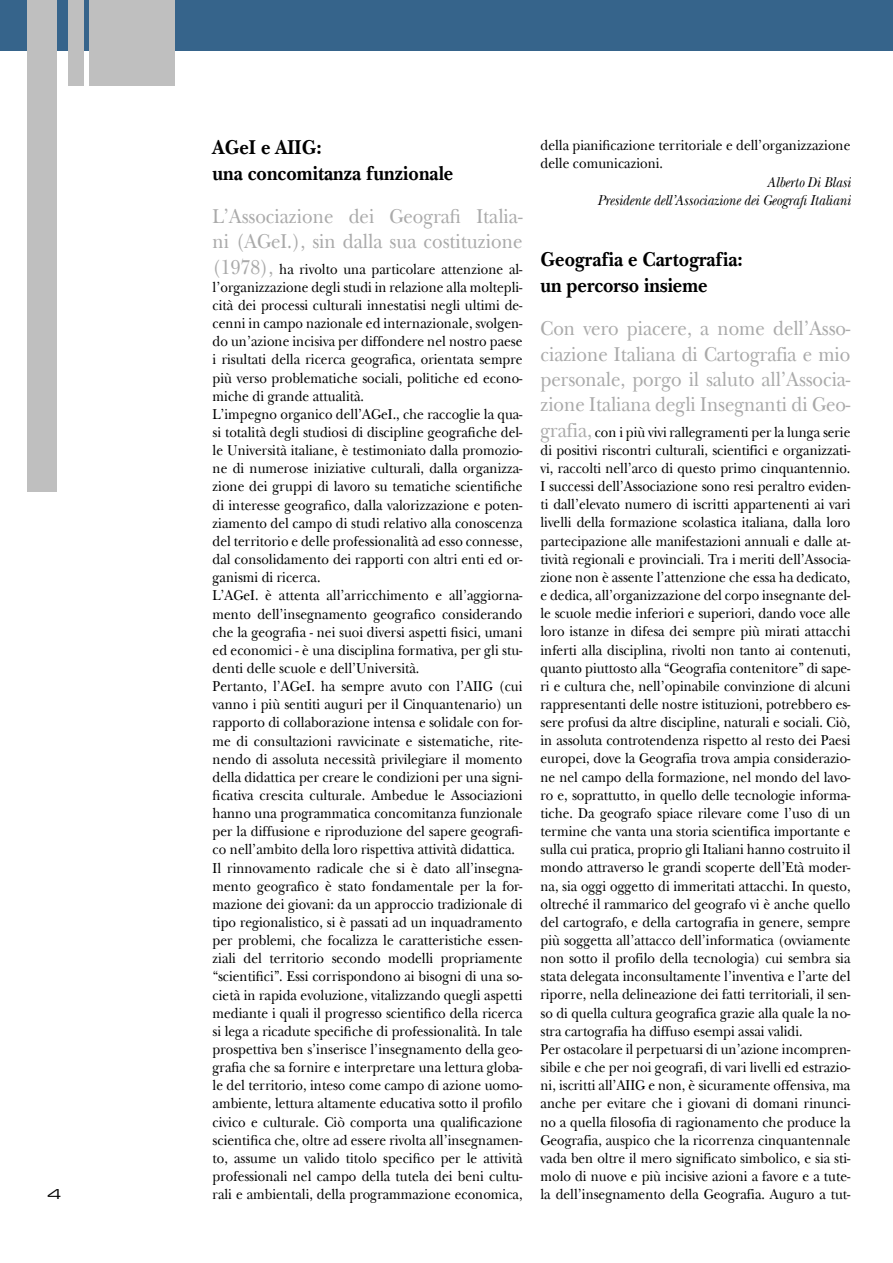
<style>
.page{position:relative;width:893px;height:1263px;background:#fff}
.page>*{position:absolute;margin:0;border:0;box-sizing:border-box;transform-origin:0 0}
.t1{font:21px/25.3px "New Baskerville";color:#aaa;scale:.9 1}
.t2{font:700 21px/25.3px "New Baskerville";color:#000;scale:.9 1}
.t3{font:15px/18.1px "New Baskerville";color:#000;scale:.9 1}
.t4{font:italic 15px/18.1px "New Baskerville";color:#000;text-align:right;scale:.9 1}
.t5{font:13.5px "Eurostile Extended Two";color:#000;scale:1.11 1}
.s1{font-size:21px;color:#aaa}
</style>
<div class="page">
<div style="left:0;top:0;width:893px;height:51px;background:#36648b"></div>
<div style="left:68px;top:0;width:15px;height:86px;background:#bfbfbf"></div>
<div style="left:89px;top:0;width:85px;height:86px;background:#bfbfbf"></div>
<div style="left:28px;top:0;width:29px;height:492px;background:#bfbfbf"></div>
<p class="t5" style="left:47px;top:1185px;width:15px">4</p>
<h1 class="t2" style="left:213px;top:135px;width:269px">AGeI e AIIG:<br>una concomitanza funzionale</h1>
<h1 class="t1" style="left:213px;top:203px;width:346px">L’Associazione dei Geografi Italia&shy;ni (AGeI.), sin dalla sua costituzione</h1>
<p class="t3" style="left:213px;top:260px;width:346px"><span class="s1">(1978),</span> ha rivolto una particolare attenzione al&shy;l’organizzazione degli studi in relazione alla moltepli&shy;cità dei processi culturali innestatisi negli ultimi de&shy;cenni in campo nazionale ed internazionale, svolgen&shy;do un’azione incisiva per diffondere nel nostro paese i risultati della ricerca geografica, orientata sempre più verso problematiche sociali, politiche ed econo&shy;miche di grande attualità.<br>L’impegno organico dell’AGeI., che raccoglie la qua&shy;si totalità degli studiosi di discipline geografiche del&shy;le Università italiane, è testimoniato dalla promozio&shy;ne di numerose iniziative culturali, dalla organizza&shy;zione dei gruppi di lavoro su tematiche scientifiche di interesse geografico, dalla valorizzazione e poten&shy;ziamento del campo di studi relativo alla conoscenza del territorio e delle professionalità ad esso connesse, dal consolidamento dei rapporti con altri enti ed or&shy;ganismi di ricerca.<br>L’AGeI. è attenta all’arricchimento e all’aggiorna&shy;mento dell’insegnamento geografico considerando che la geografia - nei suoi diversi aspetti fisici, umani ed economici - è una disciplina formativa, per gli stu&shy;denti delle scuole e dell’Università.<br>Pertanto, l’AGeI. ha sempre avuto con l’AIIG (cui vanno i più sentiti auguri per il Cinquantenario) un rapporto di collaborazione intensa e solidale con for&shy;me di consultazioni ravvicinate e sistematiche, rite&shy;nendo di assoluta necessità privilegiare il momento della didattica per creare le condizioni per una signi&shy;ficativa crescita culturale. Ambedue le Associazioni hanno una programmatica concomitanza funzionale per la diffusione e riproduzione del sapere geografi&shy;co nell’ambito della loro rispettiva attività didattica.<br>Il rinnovamento radicale che si è dato all’insegna&shy;mento geografico è stato fondamentale per la for&shy;mazione dei giovani: da un approccio tradizionale di tipo regionalistico, si è passati ad un inquadramento per problemi, che focalizza le caratteristiche essen&shy;ziali del territorio secondo modelli propriamente “scientifici”. Essi corrispondono ai bisogni di una so&shy;cietà in rapida evoluzione, vitalizzando quegli aspetti mediante i quali il progresso scientifico della ricerca si lega a ricadute specifiche di professionalità. In tale prospettiva ben s’inserisce l’insegnamento della geo&shy;grafia che sa fornire e interpretare una lettura globa&shy;le del territorio, inteso come campo di azione uomo&shy;ambiente, lettura altamente educativa sotto il profilo civico e culturale. Ciò comporta una qualificazione scientifica che, oltre ad essere rivolta all’insegnamen&shy;to, assume un valido titolo specifico per le attività professionali nel campo della tutela dei beni cultu&shy;rali e ambientali, della programmazione economica,</p>
<p class="t3" style="left:540px;top:136px;width:346px">della pianificazione territoriale e dell’organizzazione delle comunicazioni.</p>
<p class="t4" style="left:597px;top:173px;width:283px">Alberto Di Blasi<br>Presidente dell’Associazione dei Geografi Italiani</p>
<h1 class="t2" style="left:540px;top:247px;width:226px">Geografia e Cartografia: un percorso insieme</h1>
<h1 class="t1" style="left:540px;top:316px;width:346px;text-align:justify">Con vero piacere, a nome dell’Asso&shy;ciazione Italiana di Cartografia e mio personale, porgo il saluto all’Associa&shy;zione Italiana degli Insegnanti di Geo-</h1>
<p class="t3" style="left:540px;top:423px;width:346px"><span class="s1">grafia,</span> con i più vivi rallegramenti per la lunga serie di positivi riscontri culturali, scientifici e organizzati&shy;vi, raccolti nell’arco di questo primo cinquantennio.<br>I successi dell’Associazione sono resi peraltro eviden&shy;ti dall’elevato numero di iscritti appartenenti ai vari livelli della formazione scolastica italiana, dalla loro partecipazione alle manifestazioni annuali e dalle at&shy;tività regionali e provinciali. Tra i meriti dell’Associa&shy;zione non è assente l’attenzione che essa ha dedicato, e dedica, all’organizzazione del corpo insegnante del&shy;le scuole medie inferiori e superiori, dando voce alle loro istanze in difesa dei sempre più mirati attacchi inferti alla disciplina, rivolti non tanto ai contenuti, quanto piuttosto alla “Geografia contenitore” di sape&shy;ri e cultura che, nell’opinabile convinzione di alcuni rappresentanti delle nostre istituzioni, potrebbero es&shy;sere profusi da altre discipline, naturali e sociali. Ciò, in assoluta controtendenza rispetto al resto dei Paesi europei, dove la Geografia trova ampia considerazio&shy;ne nel campo della formazione, nel mondo del lavo&shy;ro e, soprattutto, in quello delle tecnologie informa&shy;tiche. Da geografo spiace rilevare come l’uso di un termine che vanta una storia scientifica importante e sulla cui pratica, proprio gli Italiani hanno costruito il mondo attraverso le grandi scoperte dell’Età moder&shy;na, sia oggi oggetto di immeritati attacchi. In questo, oltreché il rammarico del geografo vi è anche quello del cartografo, e della cartografia in genere, sempre più soggetta all’attacco dell’informatica (ovviamente non sotto il profilo della tecnologia) cui sembra sia stata delegata inconsultamente l’inventiva e l’arte del riporre, nella delineazione dei fatti territoriali, il sen&shy;so di quella cultura geografica grazie alla quale la no&shy;stra cartografia ha diffuso esempi assai validi.<br>Per ostacolare il perpetuarsi di un’azione incompren&shy;sibile e che per noi geografi, di vari livelli ed estrazio&shy;ni, iscritti all’AIIG e non, è sicuramente offensiva, ma anche per evitare che i giovani di domani rinunci&shy;no a quella filosofia di ragionamento che produce la Geografia, auspico che la ricorrenza cinquantennale vada ben oltre il mero significato simbolico, e sia sti&shy;molo di nuove e più incisive azioni a favore e a tute&shy;la dell’insegnamento della Geografia. Auguro a tut-</p>
</div>
